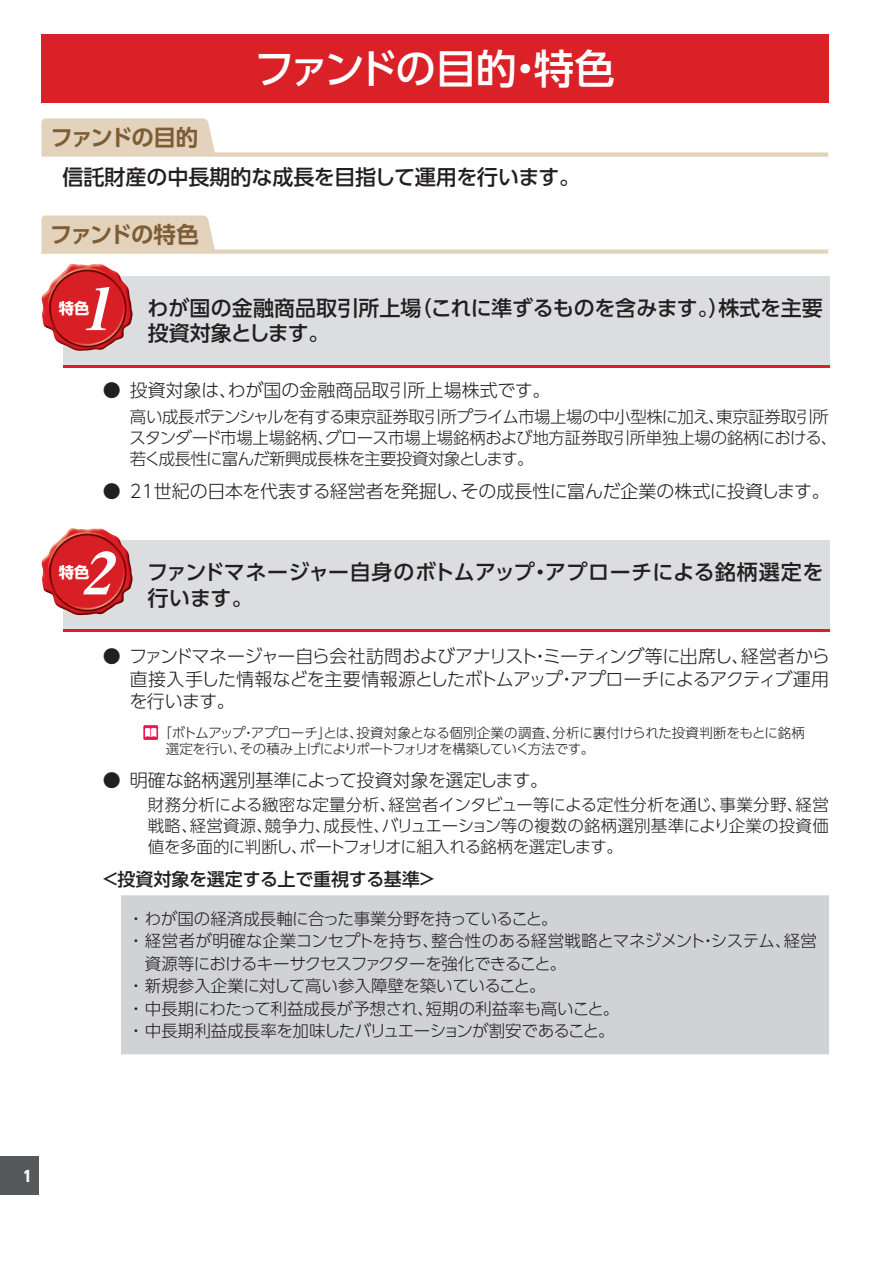
<style>
.page{position:relative;width:893px;height:1263px;background:#fff}
.page>*{position:absolute;margin:0;border:0;box-sizing:border-box;transform-origin:0 0}
.t1{font:italic 58.5px "Midashi Min Pr 5 MA31";color:#fff;scale:1.04 1}
.t2{font:500 40.5px "UD Shin Go Pro";letter-spacing:-.06em;color:#fff}
.t3{font:700 22.5px "UD Shin Go Pro De";letter-spacing:-.07em;color:#7e5d36}
.t4{font:500 21px/25.5px "UD Shin Go Pro";color:#231f20}
.t5{font:300 18px/22.5px "UD Shin Go Pro";letter-spacing:-.01em;color:#231f20;text-align:justify}
.t6{font:500 18px "UD Shin Go Pro";letter-spacing:-.01em;color:#231f20}
.t7{font:300 16.5px/21px "UD Shin Go Pro";letter-spacing:-.03em;color:#231f20}
.t8{font:300 16.5px "UD Shin Go Pro";letter-spacing:-.01em;color:#231f20}
.t9{font:300 16.5px "UD Shin Go Pro";color:#231f20}
.t10{font:700 15.3px "UD Shin Go Pro";color:#fff}
.t11{font:800 15px "UD Shin Go Pro";color:#fff;scale:.9 1}
.t12{font:300 13.5px/16.5px "UD Shin Go Pro";letter-spacing:-.02em;color:#231f20}
</style>
<div class="page">
<div style="left:0;top:1157px;width:38px;height:38px;background:#57585a"></div>
<svg style="left:41px;top:118px;width:787px;height:39px"></svg>
<svg style="left:41px;top:215px;width:787px;height:39px"></svg>
<div style="left:63px;top:276px;width:766px;height:92px;background:#dcdddf"></div>
<hr style="left:63px;top:365px;width:766px;height:3px;background:#da2128">
<img style="left:41px;top:264px;width:92px;height:87px">
<div style="left:63px;top:541px;width:766px;height:91px;background:#dcdddf"></div>
<hr style="left:63px;top:629px;width:766px;height:3px;background:#da2128">
<img style="left:41px;top:528px;width:92px;height:88px">
<svg style="left:143px;top:725px;width:15px;height:15px"></svg>
<svg style="left:145px;top:728px;width:11px;height:9px"></svg>
<div style="left:121px;top:895px;width:708px;height:159px;background:#d1d2d4"></div>
<div style="left:41px;top:35px;width:788px;height:68px;background:#da2128"></div>
<h2 class="t2" style="left:254px;top:36px;width:362px">ファンドの目的・特色</h2>
<h3 class="t3" style="left:50px;top:119px;width:149px">ファンドの目的</h3>
<p class="t4" style="left:62px;top:164px;width:509px">信託財産の中長期的な成長を目指して運用を行います｡</p>
<h3 class="t3" style="left:50px;top:216px;width:151px">ファンドの特色</h3>
<h1 class="t1" style="left:80px;top:263px;width:49px">1</h1>
<p class="t4" style="left:148px;top:294px;width:677px">わが国の金融商品取引所上場（これに準ずるものを含みます｡）株式を主要投資対象とします｡</p>
<p class="t5" style="left:103px;top:378px;width:449px">● 投資対象は、わが国の金融商品取引所上場株式です。</p>
<p class="t7" style="left:130px;top:405px;width:709px">高い成長ポテンシャルを有する東京証券取引所プライム市場上場の中小型株に加え、東京証券取引所スタンダード市場上場銘柄、グロース市場上場銘柄および地方証券取引所単独上場の銘柄における、若く成長性に富んだ新興成長株を主要投資対象とします。</p>
<p class="t5" style="left:103px;top:479px;width:719px">● 21世紀の日本を代表する経営者を発掘し､その成長性に富んだ企業の株式に投資します｡</p>
<p class="t10" style="left:59px;top:295px;width:32px">特色</p>
<h1 class="t1" style="left:80px;top:527px;width:49px">2</h1>
<p class="t4" style="left:147px;top:559px;width:678px">ファンドマネージャー自身のボトムアップ・アプローチによる銘柄選定を行います。</p>
<p class="t5" style="left:129px;top:644px;width:702px;text-indent:-26px">● ファンドマネージャー自ら会社訪問およびアナリスト・ミーティング等に出席し､経営者から直接入手した情報などを主要情報源としたボトムアップ・アプローチによるアクティブ運用を行います｡</p>
<p class="t12" style="left:166px;top:724px;width:640px;text-indent:-7px">「ボトムアップ・アプローチ」とは、投資対象となる個別企業の調査、分析に裏付けられた投資判断をもとに銘柄選定を行い、その積み上げによりポートフォリオを構築していく方法です。</p>
<p class="t5" style="left:103px;top:768px;width:438px">● 明確な銘柄選別基準によって投資対象を選定します｡</p>
<p class="t7" style="left:148px;top:793px;width:682px;text-align:justify">財務分析による緻密な定量分析､経営者インタビュー等による定性分析を通じ､事業分野､経営戦略､経営資源､競争力､成長性､バリュエーション等の複数の銘柄選別基準により企業の投資価値を多面的に判断し､ポートフォリオに組入れる銘柄を選定します｡</p>
<p class="t6" style="left:101px;top:864px;width:336px">＜投資対象を選定する上で重視する基準＞</p>
<p class="t7" style="left:128px;top:907px;width:423px">・わが国の経済成長軸に合った事業分野を持っていること｡</p>
<p class="t8" style="left:128px;top:928px;width:691px">・経営者が明確な企業コンセプトを持ち､整合性のある経営戦略とマネジメント・システム､経営</p>
<p class="t7" style="left:145px;top:952px;width:415px">資源等におけるキーサクセスファクターを強化できること｡</p>
<p class="t7" style="left:128px;top:975px;width:411px">・新規参入企業に対して高い参入障壁を築いていること｡</p>
<p class="t9" style="left:128px;top:995px;width:484px">・中長期にわたって利益成長が予想され､短期の利益率も高いこと｡</p>
<p class="t7" style="left:128px;top:1020px;width:480px">・中長期利益成長率を加味したバリュエーションが割安であること｡</p>
<p class="t10" style="left:59px;top:560px;width:32px">特色</p>
<p class="t11" style="left:23px;top:1163px;width:11px">1</p>
</div>
